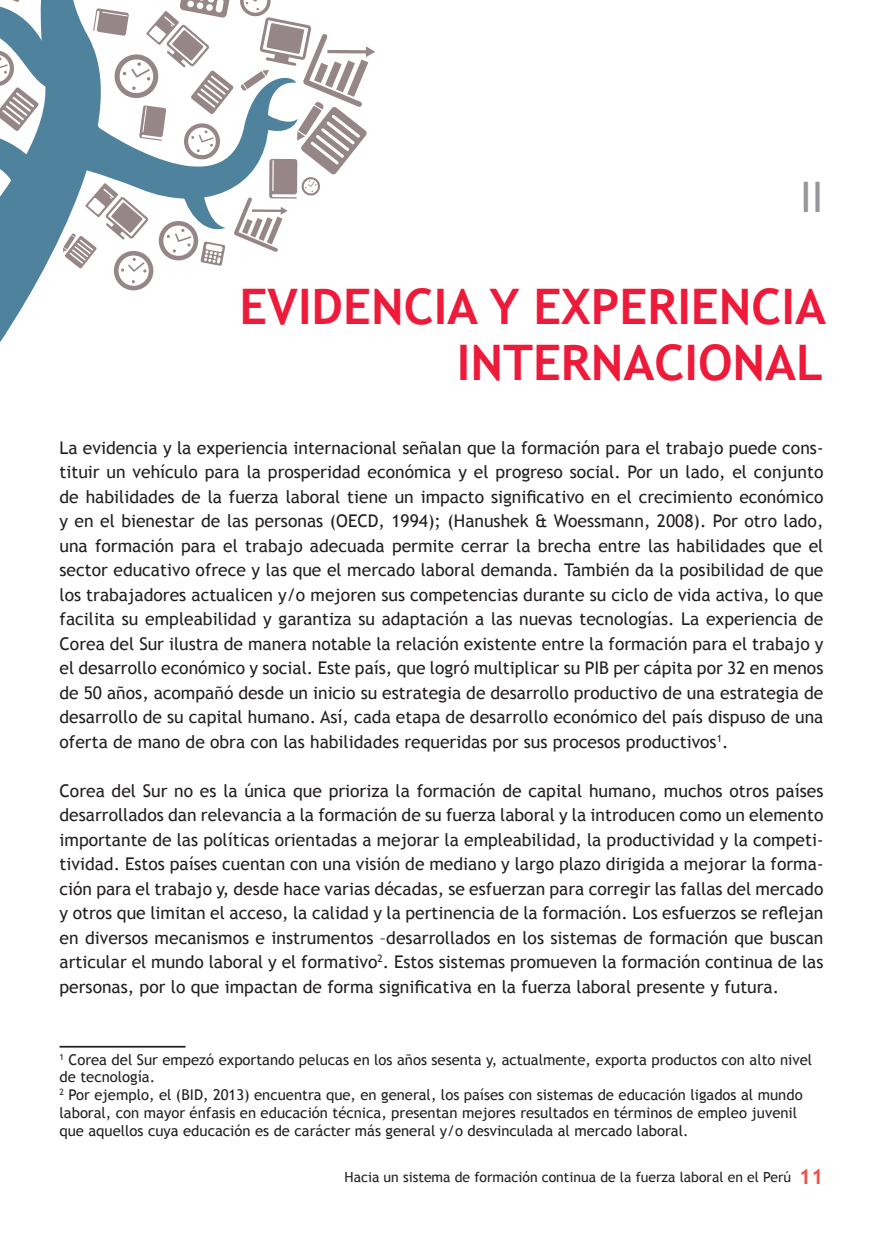
<style>
.page{position:relative;width:883px;height:1260px;background:#fff}
.page>*{position:absolute;margin:0;border:0;box-sizing:border-box;transform-origin:0 0}
.t1{font:700 49px/56px "Trebuchet MS";color:#ed1a3a;text-align:right}
.t2{font:42px "Trebuchet MS";color:#939598}
.t3{font:17.5px/24.5px "Trebuchet MS";color:#231f20;text-align:justify}
.t4{font:14.88px/17.8px "Trebuchet MS";color:#231f20}
.t5{font:14px "Trebuchet MS";color:#231f20}
.s1{font-weight:700;font-size:21px;color:#ec5244}
</style>
<div class="page">
<svg style="left:0;top:291px;width:32px;height:51px"></svg>
<svg style="left:0;top:0;width:375px;height:291px"></svg>
<hr style="left:60px;top:1046px;width:126px;height:2px;background:#231f20">
<h2 class="t2" style="left:800px;top:171px;width:25px">II</h2>
<h1 class="t1" style="left:240px;top:279px;width:588px">EVIDENCIA Y EXPERIENCIA<br>INTERNACIONAL</h1>
<p class="t3" style="left:60px;top:435px;width:765px">La evidencia y la experiencia internacional señalan que la formación para el trabajo puede cons&shy;tituir un vehículo para la prosperidad económica y el progreso social. Por un lado, el conjunto de habilidades de la fuerza laboral tiene un impacto significativo en el crecimiento económico y en el bienestar de las personas (OECD, 1994); (Hanushek &amp; Woessmann, 2008). Por otro lado, una formación para el trabajo adecuada permite cerrar la brecha entre las habilidades que el sector educativo ofrece y las que el mercado laboral demanda. También da la posibilidad de que los trabajadores actualicen y/o mejoren sus competencias durante su ciclo de vida activa, lo que facilita su empleabilidad y garantiza su adaptación a las nuevas tecnologías. La experiencia de Corea del Sur ilustra de manera notable la relación existente entre la formación para el trabajo y el desarrollo económico y social. Este país, que logró multiplicar su PIB per cápita por 32 en menos de 50 años, acompañó desde un inicio su estrategia de desarrollo productivo de una estrategia de desarrollo de su capital humano. Así, cada etapa de desarrollo económico del país dispuso de una oferta de mano de obra con las habilidades requeridas por sus procesos productivos<sup>1</sup>.</p>
<p class="t3" style="left:60px;top:778px;width:765px">Corea del Sur no es la única que prioriza la formación de capital humano, muchos otros países desarrollados dan relevancia a la formación de su fuerza laboral y la introducen como un elemento importante de las políticas orientadas a mejorar la empleabilidad, la productividad y la competi&shy;tividad. Estos países cuentan con una visión de mediano y largo plazo dirigida a mejorar la forma&shy;ción para el trabajo y, desde hace varias décadas, se esfuerzan para corregir las fallas del mercado y otros que limitan el acceso, la calidad y la pertinencia de la formación. Los esfuerzos se reflejan en diversos mecanismos e instrumentos –desarrollados en los sistemas de formación que buscan articular el mundo laboral y el formativo<sup>2</sup>. Estos sistemas promueven la formación continua de las personas, por lo que impactan de forma significativa en la fuerza laboral presente y futura.</p>
<p class="t4" style="left:60px;top:1050px;width:754px"><sup>1</sup> Corea del Sur empezó exportando pelucas en los años sesenta y, actualmente, exporta productos con alto nivel de tecnología.<br><sup>2</sup> Por ejemplo, el (BID, 2013) encuentra que, en general, los países con sistemas de educación ligados al mundo laboral, con mayor énfasis en educación técnica, presentan mejores resultados en términos de empleo juvenil que aquellos cuya educación es de carácter más general y/o desvinculada al mercado laboral.</p>
<p class="t5" style="left:345px;top:1168px;width:480px">Hacia un sistema de formación continua de la fuerza laboral en el Perú <span class="s1">11</span></p>
</div>
